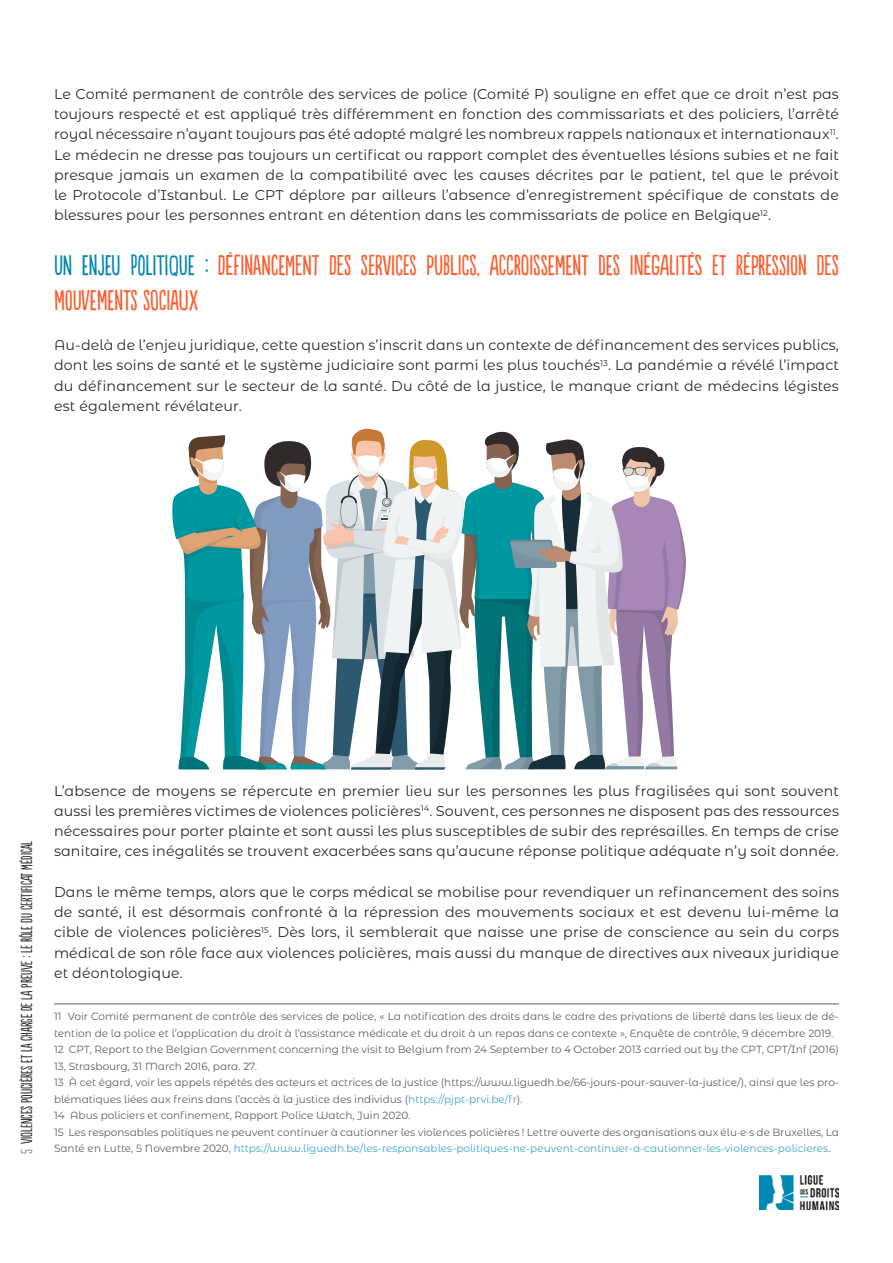
<style>
.page{position:relative;width:893px;height:1263px;background:#fff}
.page>*{position:absolute;margin:0;border:0;box-sizing:border-box;transform-origin:0 0}
.t1{font:27px/34.5px "Populaire";color:#fd5b2c}
.t2{font:15px "Populaire";color:#2b2b2b}
.t3{font:14.25px/20.2px "Montserrat Alternates";letter-spacing:.01em;color:#2b2b2b;text-align:justify}
.t4{font:10.5px/16.5px "Montserrat Alternates";color:#606060}
.s1{color:#0087b1}
.s2{color:#959595}
.s3{color:#40a5c5}
</style>
<div class="page">
<img style="left:759px;top:1175px;width:79px;height:34px">
<hr style="left:54px;top:1004px;width:785px;height:1px;background:#646363">
<svg style="left:172px;top:428px;width:514px;height:342px"></svg>
<p class="t3" style="left:54px;top:83px;width:786px">Le Comité permanent de contrôle des services de police (Comité P) souligne en effet que ce droit n’est pas toujours respecté et est appliqué très différemment en fonction des commissariats et des policiers, l’arrêté royal nécessaire n’ayant toujours pas été adopté malgré les nombreux rappels nationaux et internationaux<sup>11</sup>.<br>Le médecin ne dresse pas toujours un certificat ou rapport complet des éventuelles lésions subies et ne fait presque jamais un examen de la compatibilité avec les causes décrites par le patient, tel que le prévoit le Protocole d’Istanbul. Le CPT déplore par ailleurs l’absence d’enregistrement spécifique de constats de blessures pour les personnes entrant en détention dans les commissariats de police en Belgique<sup>12</sup>.</p>
<h1 class="t1" style="left:54px;top:250px;width:786px"><span class="s1">UN ENJEU POLITIQUE :</span> DÉFINANCEMENT DES SERVICES PUBLICS, ACCROISSEMENT DES INÉGALITÉS ET RÉPRESSION DES<br>MOUVEMENTS SOCIAUX</h1>
<p class="t3" style="left:54px;top:334px;width:786px">Au-delà de l’enjeu juridique, cette question s’inscrit dans un contexte de définancement des services publics, dont les soins de santé et le système judiciaire sont parmi les plus touchés<sup>13</sup>. La pandémie a révélé l’impact du définancement sur le secteur de la santé. Du côté de la justice, le manque criant de médecins légistes est également révélateur.</p>
<p class="t2" style="left:19px;top:1154px;width:314px;rotate:-90deg"><span class="s2">5</span> VIOLENCES POLICIÈRES ET LA CHARGE DE LA PREUVE : LE RÔLE DU CERTIFICAT MÉDICAL</p>
<p class="t3" style="left:54px;top:780px;width:787px">L’absence de moyens se répercute en premier lieu sur les personnes les plus fragilisées qui sont souvent aussi les premières victimes de violences policières<sup>14</sup>. Souvent, ces personnes ne disposent pas des ressources nécessaires pour porter plainte et sont aussi les plus susceptibles de subir des représailles. En temps de crise sanitaire, ces inégalités se trouvent exacerbées sans qu’aucune réponse politique adéquate n’y soit donnée.</p>
<p class="t3" style="left:54px;top:881px;width:787px">Dans le même temps, alors que le corps médical se mobilise pour revendiquer un refinancement des soins de santé, il est désormais confronté à la répression des mouvements sociaux et est devenu lui-même la cible de violences policières<sup>15</sup>. Dès lors, il semblerait que naisse une prise de conscience au sein du corps médical de son rôle face aux violences policières, mais aussi du manque de directives aux niveaux juridique et déontologique.</p>
<p class="t4" style="left:54px;top:1008px;width:786px">11 Voir Comité permanent de contrôle des services de police, « La notification des droits dans le cadre des privations de liberté dans les lieux de dé&shy;tention de la police et l’application du droit à l’assistance médicale et du droit à un repas dans ce contexte », Enquête de contrôle, 9 décembre 2019.<br>12 CPT, Report to the Belgian Government concerning the visit to Belgium from 24 September to 4 October 2013 carried out by the CPT, CPT/Inf (2016)<br>13, Strasbourg, 31 March 2016, para. 27.<br>13 À cet égard, voir les appels répétés des acteurs et actrices de la justice (https://www.liguedh.be/66-jours-pour-sauver-la-justice/), ainsi que les pro&shy;blématiques liées aux freins dans l’accès à la justice des individus (<span class="s3">https://pjpt-prvi.be/fr</span>).<br>14 Abus policiers et confinement, Rapport Police Watch, Juin 2020.<br>15 Les responsables politiques ne peuvent continuer à cautionner les violences policières ! Lettre ouverte des organisations aux élu·e·s de Bruxelles, La Santé en Lutte, 5 Novembre 2020, <span class="s3">https://www.liguedh.be/les-responsables-politiques-ne-peuvent-continuer-a-cautionner-les-violences-policieres</span>.</p>
</div>
